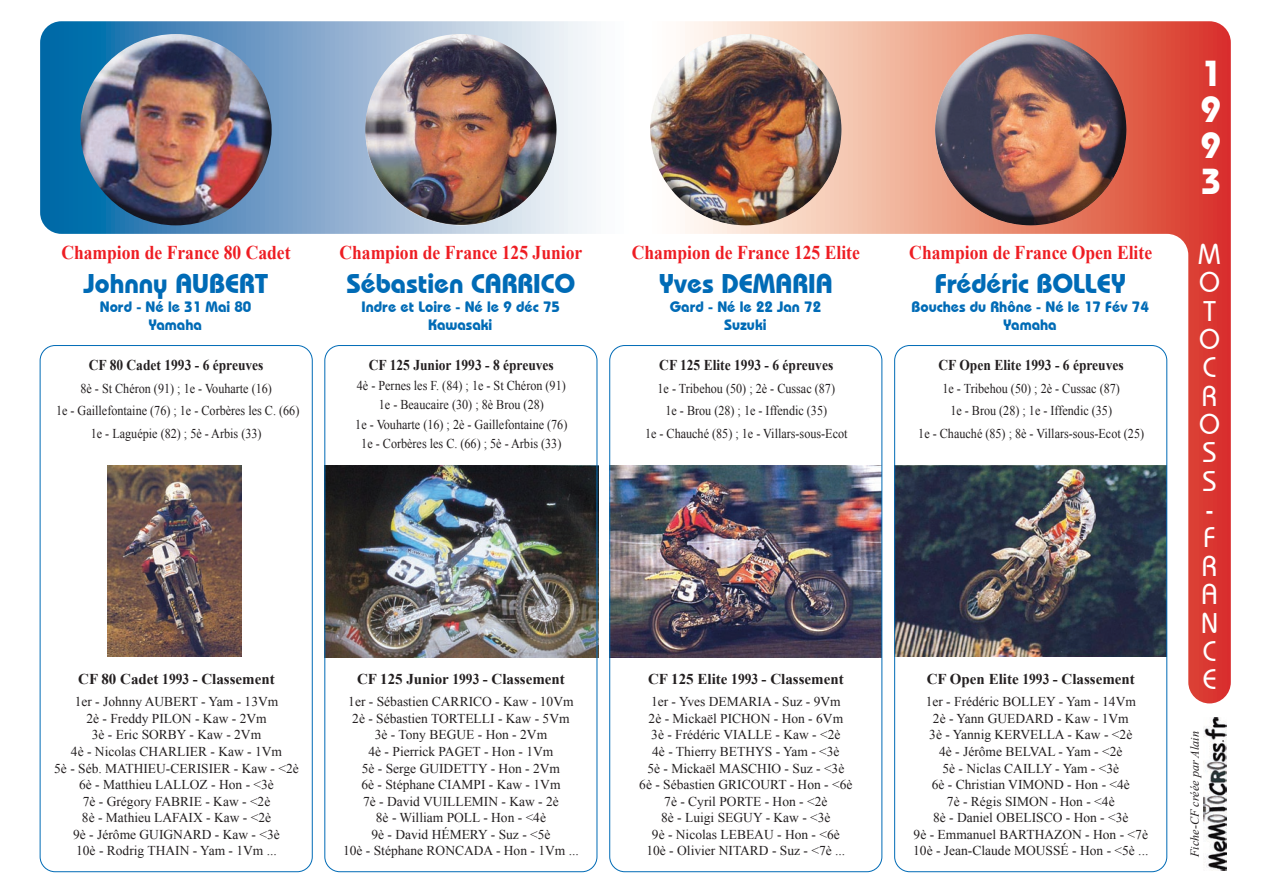
<style>
.page{position:relative;width:1263px;height:893px;background:#fff}
.page>*{position:absolute;margin:0;border:0;box-sizing:border-box;transform-origin:0 0}
.t1{font:700 36px/36px "Bauhaus IT Cby BT";color:#fff;text-align:justify}
.t2{font:500 28.35px/28.3px "Bauhaus IT Cby BT";color:#fff;scale:.95 1}
.t3{font:700 27px "Bauhaus IT Cby BT";color:#006bb6}
.t4{font:700 19.5px "Times New Roman";color:#ee1d23;scale:.9 1}
.t5{font:700 15px/18px "Bauhaus IT Cby BT";color:#006bb6;text-align:center}
.t6{font:700 15px "Times New Roman";color:#231f20}
.t7{font:700 15px "Times New Roman";color:#231f20;scale:.9 1}
.t8{font:13.5px/16.5px "Times New Roman";color:#231f20;text-align:center}
.t9{font:13.5px/22.5px "Times New Roman";color:#231f20;text-align:center;scale:.9 1}
.t10{font:italic 12.15px "Times New Roman";color:#231f20}
</style>
<div class="page">
<img style="left:1203px;top:718px;width:23px;height:153px">
<img style="left:40px;top:21px;width:1191px;height:682px">
<svg style="left:39px;top:345px;width:274px;height:527px"></svg>
<img style="left:324px;top:345px;width:274px;height:527px">
<img style="left:609px;top:345px;width:274px;height:527px">
<svg style="left:894px;top:345px;width:273px;height:527px"></svg>
<h1 class="t1" style="left:1201px;top:55px;width:22px">1<br>9<br>9<br>3</h1>
<h3 class="t4" style="left:61px;top:239px;width:256px">Champion de France 80 Cadet</h3>
<h3 class="t4" style="left:339px;top:239px;width:271px">Champion de France 125 Junior</h3>
<h3 class="t4" style="left:632px;top:239px;width:255px">Champion de France 125 Elite</h3>
<h3 class="t4" style="left:909px;top:239px;width:271px">Champion de France Open Elite</h3>
<h2 class="t2" style="left:1198px;top:239px;width:25px">M<br>O<br>T<br>O<br>C<br>R<br>O<br>S<br>S -<br>F<br>R<br>A<br>N<br>C<br>E</h2>
<h3 class="t3" style="left:346px;top:267px;width:231px">Sébastien CARRICO</h3>
<p class="t5" style="left:362px;top:297px;width:200px">Indre et Loire - Né le 9 déc 75<br>Kawasaki</p>
<h3 class="t3" style="left:935px;top:267px;width:193px">Frédéric BOLLEY</h3>
<p class="t5" style="left:912px;top:297px;width:239px">Bouches du Rhône - Né le 17 Fév 74<br>Yamaha</p>
<h3 class="t3" style="left:84px;top:267px;width:186px">Johnny AUBERT</h3>
<p class="t5" style="left:100px;top:297px;width:153px">Nord - Né le 31 Mai 80<br>Yamaha</p>
<h3 class="t3" style="left:659px;top:267px;width:175px">Yves DEMARIA</h3>
<p class="t5" style="left:670px;top:297px;width:153px">Gard - Né le 22 Jan 72<br>Suzuki</p>
<p class="t7" style="left:89px;top:355px;width:196px">CF 80 Cadet 1993 - 6 épreuves</p>
<p class="t9" style="left:56px;top:377px;width:272px">8è - St Chéron (91) ; 1e - Vouharte (16)<br>1e - Gaillefontaine (76) ; 1e - Corbères les C. (66)<br>1e - Laguépie (82) ; 5è - Arbis (33)</p>
<p class="t7" style="left:369px;top:355px;width:207px">CF 125 Junior 1993 - 8 épreuves</p>
<p class="t9" style="left:355px;top:375px;width:237px;line-height:19.5px">4è - Pernes les F. (84) ; 1e - St Chéron (91)<br>1e - Beaucaire (30) ; 8è Brou (28)<br>1e - Vouharte (16) ; 2è - Gaillefontaine (76)<br>1e - Corbères les C. (66) ; 5è - Arbis (33)</p>
<p class="t7" style="left:659px;top:355px;width:195px">CF 125 Elite 1993 - 6 épreuves</p>
<p class="t9" style="left:645px;top:377px;width:227px">1e - Tribehou (50) ; 2è - Cussac (87)<br>1e - Brou (28) ; 1e - Iffendic (35)<br>1e - Chauché (85) ; 1e - Villars-sous-Ecot</p>
<p class="t7" style="left:938px;top:355px;width:207px">CF Open Elite 1993 - 6 épreuves</p>
<p class="t9" style="left:918px;top:377px;width:252px">1e - Tribehou (50) ; 2è - Cussac (87)<br>1e - Brou (28) ; 1e - Iffendic (35)<br>1e - Chauché (85) ; 8è - Villars-sous-Ecot (25)</p>
<p class="t6" style="left:357px;top:669px;width:209px">CF 125 Junior 1993 - Classement</p>
<p class="t8" style="left:343px;top:693px;width:237px">1er - Sébastien CARRICO - Kaw - 10Vm<br>2è - Sébastien TORTELLI - Kaw - 5Vm<br>3è - Tony BEGUE - Hon - 2Vm<br>4è - Pierrick PAGET - Hon - 1Vm<br>5è - Serge GUIDETTY - Hon - 2Vm<br>6è - Stéphane CIAMPI - Kaw - 1Vm<br>7è - David VUILLEMIN - Kaw - 2è<br>8è - William POLL - Hon - &lt;4è<br>9è - David HÉMERY - Suz - &lt;5è<br>10è - Stéphane RONCADA - Hon - 1Vm ...</p>
<p class="t6" style="left:648px;top:669px;width:197px">CF 125 Elite 1993 - Classement</p>
<p class="t8" style="left:639px;top:693px;width:215px">1er - Yves DEMARIA - Suz - 9Vm<br>2è - Mickaël PICHON - Hon - 6Vm<br>3è - Frédéric VIALLE - Kaw - &lt;2è<br>4è - Thierry BETHYS - Yam - &lt;3è<br>5è - Mickaël MASCHIO - Suz - &lt;3è<br>6è - Sébastien GRICOURT - Hon - &lt;6è<br>7è - Cyril PORTE - Hon - &lt;2è<br>8è - Luigi SEGUY - Kaw - &lt;3è<br>9è - Nicolas LEBEAU - Hon - &lt;6è<br>10è - Olivier NITARD - Suz - &lt;7è ...</p>
<p class="t6" style="left:927px;top:669px;width:210px">CF Open Elite 1993 - Classement</p>
<p class="t8" style="left:913px;top:693px;width:237px">1er - Frédéric BOLLEY - Yam - 14Vm<br>2è - Yann GUEDARD - Kaw - 1Vm<br>3è - Yannig KERVELLA - Kaw - &lt;2è<br>4è - Jérôme BELVAL - Yam - &lt;2è<br>5è - Niclas CAILLY - Yam - &lt;3è<br>6è - Christian VIMOND - Hon - &lt;4è<br>7è - Régis SIMON - Hon - &lt;4è<br>8è - Daniel OBELISCO - Hon - &lt;3è<br>9è - Emmanuel BARTHAZON - Hon - &lt;7è<br>10è - Jean-Claude MOUSSÉ - Hon - &lt;5è ...</p>
<p class="t6" style="left:78px;top:669px;width:198px">CF 80 Cadet 1993 - Classement</p>
<p class="t8" style="left:54px;top:693px;width:246px">1er - Johnny AUBERT - Yam - 13Vm<br>2è - Freddy PILON - Kaw - 2Vm<br>3è - Eric SORBY - Kaw - 2Vm<br>4è - Nicolas CHARLIER - Kaw - 1Vm<br>5è - Séb. MATHIEU-CERISIER - Kaw - &lt;2è<br>6è - Matthieu LALLOZ - Hon - &lt;3è<br>7è - Grégory FABRIE - Kaw - &lt;2è<br>8è - Mathieu LAFAIX - Kaw - &lt;2è<br>9è - Jérôme GUIGNARD - Kaw - &lt;3è<br>10è - Rodrig THAIN - Yam - 1Vm ...</p>
<p class="t10" style="left:1186px;top:857px;width:127px;rotate:-90deg">Fiche-CF créée par Alain</p>
</div>
